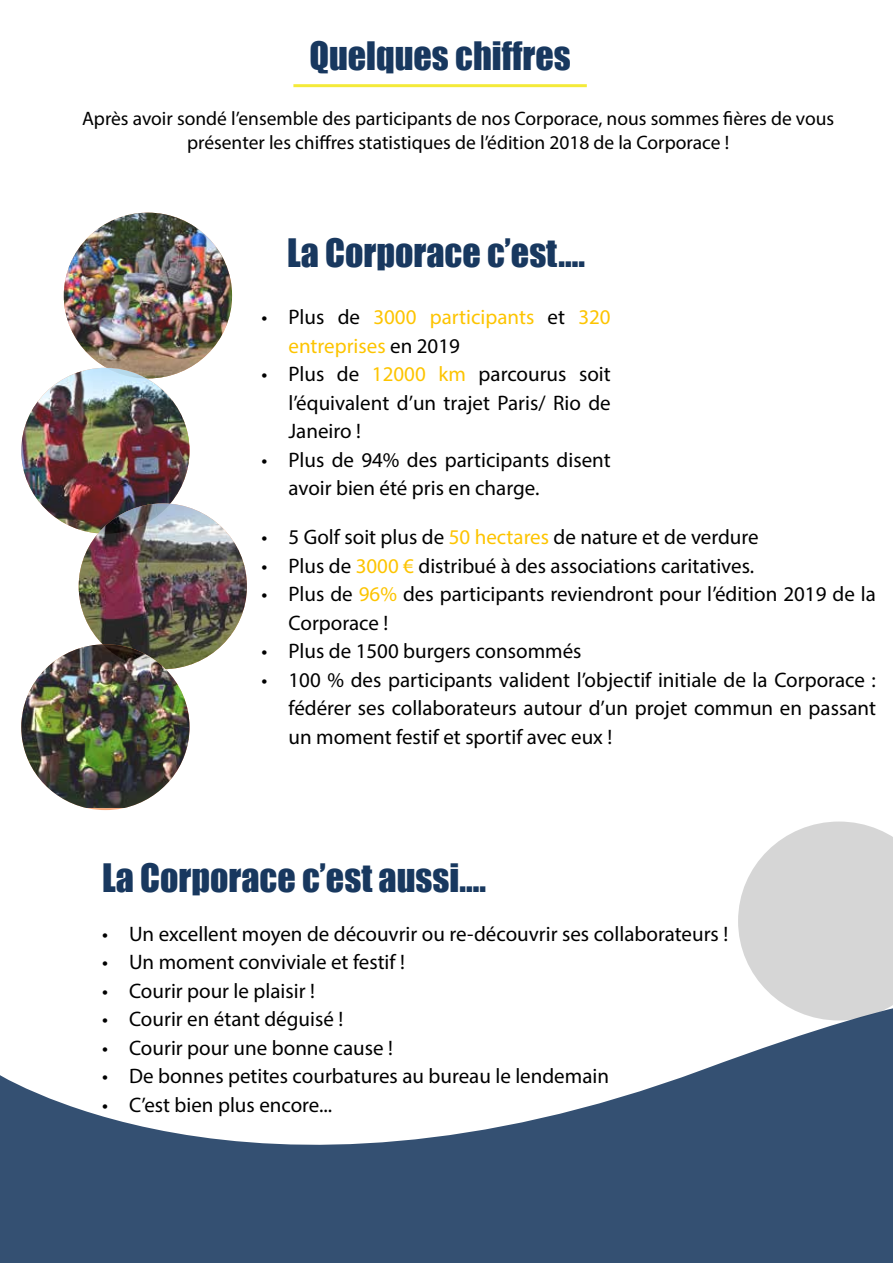
<style>
.page{position:relative;width:893px;height:1263px;background:#fff}
.page>*{position:absolute;margin:0;border:0;box-sizing:border-box;transform-origin:0 0}
.t1{font:36px "Impact";color:#18385f}
.t2{font:21px/28.5px "Myriad Pro";color:#000}
.t3{font:21px/28.5px "Myriad Pro";color:#fdc400}
.t4{font:19.5px/23.4px "Myriad Pro";color:#000;text-align:center}
.s1{color:#000}
.s2{color:#fdc400}
</style>
<div class="page">
<svg style="left:738px;top:821px;width:155px;height:172px"></svg>
<hr style="left:293px;top:84px;width:294px;height:3px;background:#f2e500">
<svg style="left:0;top:993px;width:893px;height:270px;fill:#345072"></svg>
<img style="left:64px;top:213px;width:168px;height:155px">
<img style="left:21px;top:368px;width:169px;height:162px">
<img style="left:79px;top:503px;width:168px;height:162px">
<img style="left:21px;top:644px;width:169px;height:164px">
<h1 class="t1" style="left:309px;top:28px;width:263px">Quelques chiffres</h1>
<p class="t4" style="left:82px;top:107px;width:754px">Après avoir sondé l’ensemble des participants de nos Corporace, nous sommes fières de vous présenter les chiffres statistiques de l’édition 2018 de la Corporace !</p>
<h1 class="t1" style="left:287px;top:225px;width:299px">La Corporace c’est....</h1>
<p class="t3" style="left:288px;top:302px;width:324px;text-indent:-27px"><span class="s1">• Plus de</span> 3000 participants <span class="s1">et</span> 320 entreprises <span class="s1">en 2019</span></p>
<p class="t2" style="left:288px;top:359px;width:324px;text-align:justify;text-indent:-27px">• Plus de <span class="s2">12000 km</span> parcourus soit l’équivalent d’un trajet Paris/ Rio de Janeiro !</p>
<p class="t2" style="left:288px;top:445px;width:324px;text-indent:-27px">• Plus de 94% des participants disent avoir bien été pris en charge.</p>
<p class="t2" style="left:261px;top:522px;width:499px">• 5 Golf soit plus de <span class="s2">50 hectares</span> de nature et de verdure</p>
<p class="t2" style="left:261px;top:551px;width:494px">• Plus de <span class="s2">3000 €</span> distribué à des associations caritatives.</p>
<p class="t2" style="left:289px;top:579px;width:589px;text-indent:-27px">• Plus de <span class="s2">96%</span> des participants reviendront pour l’édition 2019 de la<br>Corporace !</p>
<p class="t2" style="left:261px;top:636px;width:322px">• Plus de 1500 burgers consommés</p>
<p class="t2" style="left:289px;top:665px;width:589px;text-align:justify;text-indent:-27px">• 100 % des participants valident l’objectif initiale de la Corporace : fédérer ses collaborateurs autour d’un projet commun en passant un moment festif et sportif avec eux !</p>
<h1 class="t1" style="left:102px;top:850px;width:385px">La Corporace c’est aussi....</h1>
<p class="t2" style="left:102px;top:919px;width:628px">• Un excellent moyen de découvrir ou re-découvrir ses collaborateurs !</p>
<p class="t2" style="left:102px;top:947px;width:304px">• Un moment conviviale et festif !</p>
<p class="t2" style="left:102px;top:976px;width:214px">• Courir pour le plaisir !</p>
<p class="t2" style="left:102px;top:1004px;width:243px">• Courir en étant déguisé !</p>
<p class="t2" style="left:102px;top:1033px;width:292px">• Courir pour une bonne cause !</p>
<p class="t2" style="left:102px;top:1061px;width:508px">• De bonnes petites courbatures au bureau le lendemain</p>
<p class="t2" style="left:102px;top:1090px;width:232px">• C’est bien plus encore...</p>
</div>
